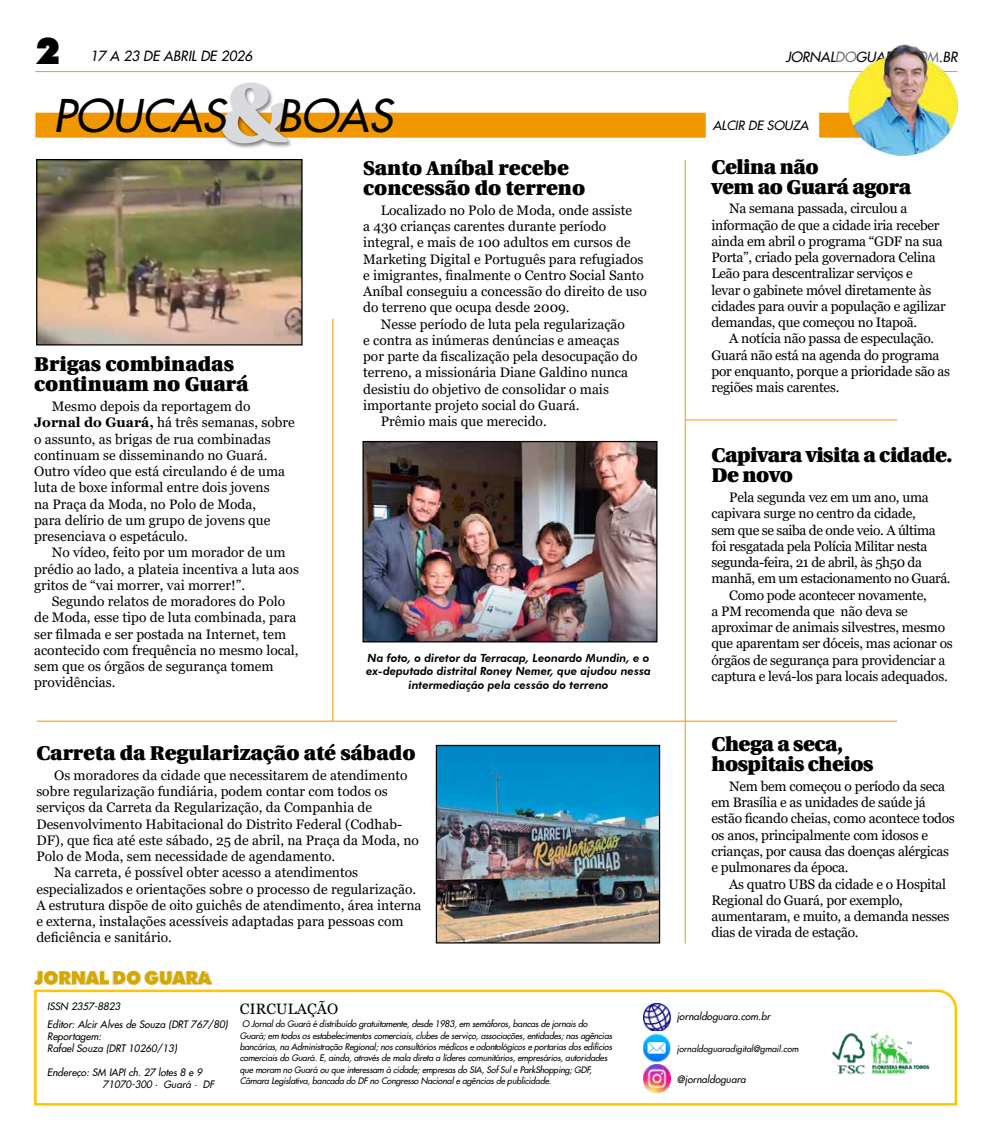
<style>
.page{position:relative;width:993px;height:1134px;background:#fff}
.page>*{position:absolute;margin:0;border:0;box-sizing:border-box;transform-origin:0 0}
.t1{font:900 87.5px "Utopia";color:#d8dade}
.t2{font:italic 43.75px "Futura 2";color:#000}
.t3{font:900 37px "Futura BT";color:#000}
.t4{font:900 20px/20px "Utopia";color:#000}
.t5{font:900 20px/20px "Utopia";letter-spacing:-.02em;color:#000}
.t6{font:15px "Georgia";letter-spacing:.01em;color:#000}
.t7{font:13.75px/16.2px "Georgia";color:#000}
.t8{font:13.75px/16.2px "Georgia";letter-spacing:-.02em;color:#000}
.t9{font:13.75px "Georgia";letter-spacing:-.03em;color:#000}
.t10{font:italic 13.75px "Futura 2";color:#000}
.t11{font:italic 12.5px "Futura 2";color:#000}
.t12{font:italic 800 11.25px/13.8px "Futura BT";color:#000;text-align:center}
.t13{font:italic 10px/12px "Futura 2";color:#000}
.t14{font:italic 8.75px/11.2px "Futura 2";letter-spacing:-.02em;color:#000}
.t15{font:italic 8.75px "Futura 2";color:#000}
.s1{color:#727277}
.s2{font-weight:700}
</style>
<div class="page">
<hr style="left:35px;top:71px;width:922px;height:1px;background:#f19800">
<div style="left:819px;top:113px;width:53px;height:25px;background:#f19800"></div>
<svg style="left:34px;top:989px;width:924px;height:117px"></svg>
<img style="left:34px;top:970px;width:177px;height:25px">
<img style="left:642px;top:1065px;width:28px;height:27px">
<img style="left:824px;top:1020px;width:112px;height:65px">
<img style="left:642px;top:1003px;width:28px;height:27px">
<img style="left:642px;top:1034px;width:28px;height:27px">
<div style="left:35px;top:113px;width:670px;height:25px;background:#f19800"></div>
<div style="left:220px;top:82px;width:73px;height:67px;background:#000;opacity:.5"></div>
<img style="left:844px;top:44px;width:114px;height:112px">
<img style="left:38px;top:161px;width:262px;height:182px">
<div style="left:36px;top:159px;width:266px;height:186px;border:1px solid #000"></div>
<img style="left:437px;top:747px;width:221px;height:194px">
<div style="left:435px;top:745px;width:225px;height:198px;border:1px solid #000"></div>
<img style="left:364px;top:443px;width:291px;height:197px">
<div style="left:362px;top:441px;width:295px;height:201px;border:1px solid #000"></div>
<hr style="left:37px;top:721px;width:859px;height:1px;background:#f19800">
<hr style="left:684px;top:160px;width:1px;height:783px;background:#f19800">
<hr style="left:332px;top:319px;width:1px;height:402px;background:#f19800">
<hr style="left:685px;top:420px;width:211px;height:1px;background:#f19800">
<h3 class="t3" style="left:35px;top:28px;width:27px">2</h3>
<p class="t10" style="left:90px;top:47px;width:164px">17 A 23 DE ABRIL DE 2026</p>
<p class="t10" style="left:785px;top:48px;width:173px">JORNAL<span class="s1">DO</span>GUARA<span class="s1">.COM</span>.BR</p>
<h1 class="t1" style="left:218px;top:62px;width:71px">&amp;</h1>
<h2 class="t2" style="left:53px;top:87px;width:340px">POUCAS BOAS</h2>
<h3 class="t4" style="left:34px;top:355px;width:216px">Brigas combinadas continuam no Guará</h3>
<p class="t7" style="left:34px;top:398px;width:262px;text-indent:18px">Mesmo depois da reportagem do <span class="s2">Jornal do Guará,</span> há três semanas, sobre o assunto, as brigas de rua combinadas continuam se disseminando no Guará.<br>Outro vídeo que está circulando é de uma luta de boxe informal entre dois jovens<br>na Praça da Moda, no Polo de Moda,<br>para delírio de um grupo de jovens que presenciava o espetáculo.</p>
<p class="t7" style="left:34px;top:545px;width:266px;text-indent:18px">No vídeo, feito por um morador de um prédio ao lado, a plateia incentiva a luta aos gritos de “vai morrer, vai morrer!”.</p>
<p class="t7" style="left:34px;top:593px;width:266px;text-indent:18px">Segundo relatos de moradores do Polo de Moda, esse tipo de luta combinada, para ser filmada e ser postada na Internet, tem acontecido com frequência no mesmo local, sem que os órgãos de segurança tomem providências.</p>
<h3 class="t4" style="left:363px;top:158px;width:223px">Santo Aníbal recebe concessão do terreno</h3>
<p class="t7" style="left:381px;top:202px;width:253px">Localizado no Polo de Moda, onde assiste</p>
<p class="t7" style="left:363px;top:219px;width:245px">a 430 crianças carentes durante período</p>
<p class="t7" style="left:363px;top:235px;width:269px">integral, e mais de 100 adultos em cursos de</p>
<p class="t7" style="left:363px;top:251px;width:282px">Marketing Digital e Português para refugiados</p>
<p class="t7" style="left:363px;top:267px;width:282px">e imigrantes, finalmente o Centro Social Santo</p>
<p class="t7" style="left:363px;top:284px;width:285px">Aníbal conseguiu a concessão do direito de uso</p>
<p class="t7" style="left:363px;top:300px;width:208px">do terreno que ocupa desde 2009.</p>
<p class="t7" style="left:381px;top:316px;width:245px">Nesse período de luta pela regularização</p>
<p class="t7" style="left:363px;top:332px;width:258px">e contra as inúmeras denúncias e ameaças</p>
<p class="t7" style="left:363px;top:349px;width:276px">por parte da fiscalização pela desocupação do</p>
<p class="t7" style="left:363px;top:365px;width:266px">terreno, a missionária Diane Galdino nunca</p>
<p class="t7" style="left:363px;top:381px;width:247px">desistiu do objetivo de consolidar o mais</p>
<p class="t7" style="left:363px;top:397px;width:218px">importante projeto social do Guará.</p>
<p class="t7" style="left:381px;top:414px;width:167px">Prêmio mais que merecido.</p>
<p class="t12" style="left:366px;top:651px;width:286px">Na foto, o diretor da Terracap, Leonardo Mundin, e o ex-deputado distrital Roney Nemer, que ajudou nessa intermediação pela cessão do terreno</p>
<h3 class="t4" style="left:36px;top:743px;width:380px">Carreta da Regularização até sábado</h3>
<p class="t7" style="left:54px;top:767px;width:355px">Os moradores da cidade que necessitarem de atendimento</p>
<p class="t7" style="left:36px;top:783px;width:353px">sobre regularização fundiária, podem contar com todos os</p>
<p class="t7" style="left:36px;top:800px;width:337px">serviços da Carreta da Regularização, da Companhia de</p>
<p class="t7" style="left:36px;top:816px;width:367px">Desenvolvimento Habitacional do Distrito Federal (Codhab-</p>
<p class="t7" style="left:36px;top:832px;width:384px">DF), que fica até este sábado, 25 de abril, na Praça da Moda, no</p>
<p class="t7" style="left:36px;top:848px;width:300px">Polo de Moda, sem necessidade de agendamento.</p>
<p class="t7" style="left:54px;top:865px;width:305px">Na carreta, é possível obter acesso a atendimentos</p>
<p class="t7" style="left:36px;top:881px;width:381px">especializados e orientações sobre o processo de regularização.</p>
<p class="t7" style="left:36px;top:897px;width:386px">A estrutura dispõe de oito guichês de atendimento, área interna</p>
<p class="t7" style="left:36px;top:913px;width:369px">e externa, instalações acessíveis adaptadas para pessoas com</p>
<p class="t7" style="left:36px;top:930px;width:137px">deficiência e sanitário.</p>
<p class="t13" style="left:47px;top:998px;width:182px;line-height:17.5px">ISSN 2357-8823<br>Editor: Alcir Alves de Souza (DRT 767/80)</p>
<p class="t13" style="left:47px;top:1030px;width:131px">Reportagem:<br>Rafael Souza (DRT 10260/13)</p>
<p class="t13" style="left:102px;top:1066px;width:113px;text-indent:-55px">Endereço: SM IAPI ch. 27 lotes 8 e 9<br>71070-300 • Guará • DF</p>
<p class="t6" style="left:240px;top:999px;width:100px">CIRCULAÇÃO</p>
<p class="t14" style="left:240px;top:1018px;width:374px">O Jornal do Guará é distribuído gratuitamente, desde 1983, em semáforos, bancas de jornais do Guará; em todos os estabelecimentos comerciais, clubes de serviço, associações, entidades; nas agências bancárias, na Administração Regional; nos consultórios médicos e odontológicos e portarias dos edifícios comerciais do Guará. E, ainda, através de mala direta a líderes comunitários, empresários, autoridades que moram no Guará ou que interessam à cidade; empresas do SIA, Sof Sul e ParkShopping; GDF, Câmara Legislativa, bancada do DF no Congresso Nacional e agências de publicidade.</p>
<p class="t11" style="left:712px;top:118px;width:97px">ALCIR DE SOUZA</p>
<h3 class="t5" style="left:711px;top:157px;width:201px">Celina não<br>vem ao Guará agora</h3>
<p class="t8" style="left:711px;top:201px;width:236px;text-indent:18px">Na semana passada, circulou a informação de que a cidade iria receber ainda em abril o programa “GDF na sua Porta”, criado pela governadora Celina Leão para descentralizar serviços e<br>levar o gabinete móvel diretamente às cidades para ouvir a população e agilizar demandas, que começou no Itapoã.</p>
<p class="t8" style="left:711px;top:331px;width:240px;text-indent:18px">A notícia não passa de especulação.<br>Guará não está na agenda do programa por enquanto, porque a prioridade são as regiões mais carentes.</p>
<h3 class="t5" style="left:711px;top:446px;width:242px">Capivara visita a cidade.<br>De novo</h3>
<p class="t8" style="left:729px;top:490px;width:201px">Pela segunda vez em um ano, uma</p>
<p class="t8" style="left:711px;top:506px;width:206px">capivara surge no centro da cidade,</p>
<p class="t9" style="left:711px;top:522px;width:225px">sem que se saiba de onde veio. A última</p>
<p class="t9" style="left:711px;top:538px;width:217px">foi resgatada pela Polícia Militar nesta</p>
<p class="t9" style="left:711px;top:554px;width:212px">segunda-feira, 21 de abril, às 5h50 da</p>
<p class="t9" style="left:711px;top:570px;width:240px">manhã, em um estacionamento no Guará.</p>
<p class="t8" style="left:729px;top:587px;width:199px">Como pode acontecer novamente,</p>
<p class="t8" style="left:711px;top:603px;width:198px">a PM recomenda que não deva se</p>
<p class="t8" style="left:711px;top:620px;width:235px">aproximar de animais silvestres, mesmo</p>
<p class="t8" style="left:711px;top:636px;width:243px">que aparentam ser dóceis, mas acionar os</p>
<p class="t8" style="left:711px;top:652px;width:235px">órgãos de segurança para providenciar a</p>
<p class="t8" style="left:711px;top:668px;width:238px">captura e levá-los para locais adequados.</p>
<h3 class="t5" style="left:711px;top:734px;width:163px">Chega a seca, hospitais cheios</h3>
<p class="t8" style="left:711px;top:778px;width:245px;text-indent:18px">Nem bem começou o período da seca em Brasília e as unidades de saúde já estão ficando cheias, como acontece todos os anos, principalmente com idosos e crianças, por causa das doenças alérgicas e pulmonares da época.</p>
<p class="t8" style="left:711px;top:876px;width:239px;text-indent:18px">As quatro UBS da cidade e o Hospital<br>Regional do Guará, por exemplo, aumentaram, e muito, a demanda nesses dias de virada de estação.</p>
<p class="t13" style="left:676px;top:1010px;width:95px">jornaldoguara.com.br</p>
<p class="t15" style="left:676px;top:1042px;width:123px">jornaldoguaradigital@gmail.com</p>
<p class="t13" style="left:676px;top:1073px;width:70px">@jornaldoguara</p>
</div>
